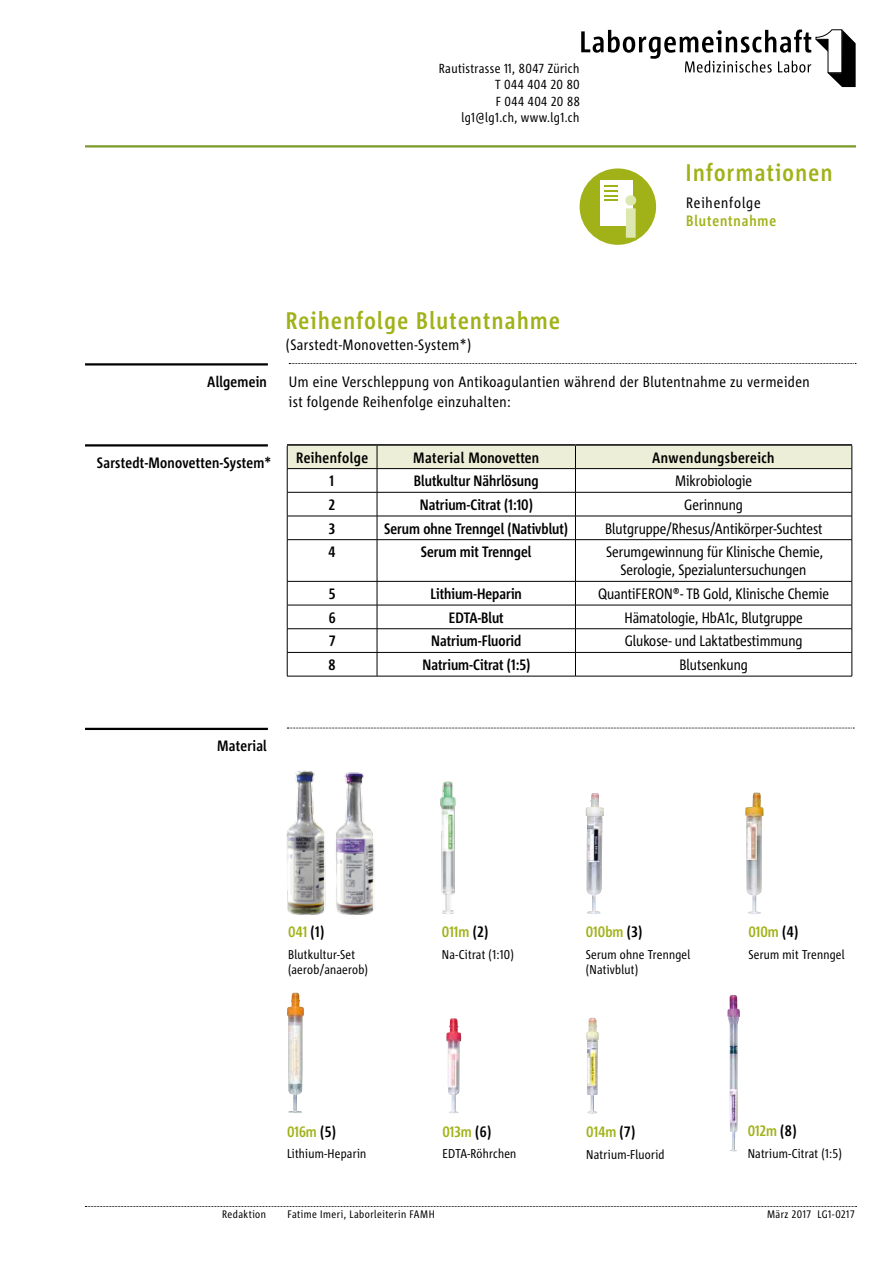
<style>
.page{position:relative;width:893px;height:1263px;background:#fff}
.page>*{position:absolute;margin:0;border:0;box-sizing:border-box;transform-origin:0 0}
.t1{font:700 24px "Corpid Cd LF";letter-spacing:.06em;color:#a1b219}
.t2{font:15px/18px "Corpid Cd LF";color:#000;text-align:center}
.t3{font:700 15px "Corpid Cd LF";color:#000}
.t4{font:15px/20.2px "Corpid Cd LF";letter-spacing:.03em;color:#000}
.t5{font:700 15px "Corpid Cd LF";color:#a1b219}
.t6{font:700 15px "Corpid Cd LF";letter-spacing:.03em;color:#000}
.t7{font:700 15px "Corpid Cd LF";letter-spacing:.06em;color:#a1b219}
.t8{font:15px "Corpid Cd LF";letter-spacing:.06em;color:#000}
.t9{font:13.2px/16.5px "Corpid Cd LF";letter-spacing:.03em;color:#000;text-align:right}
.t10{font:12.75px/15.3px "Corpid Cd LF";letter-spacing:.02em;color:#000}
.t11{font:10.8px "Corpid Cd LF";letter-spacing:.045em;color:#000}
.s1{color:#000}
</style>
<div class="page">
<svg style="left:85px;top:1206px;width:771px;height:1px"></svg>
<svg style="left:581px;top:29px;width:275px;height:58px"></svg>
<hr style="left:85px;top:145px;width:771px;height:2px;background:#7b992a">
<div style="left:580px;top:168px;width:76px;height:77px;background:#a1b219;border-radius:50%"></div>
<div style="left:600px;top:180px;width:32px;height:45px;background:#fff"></div>
<svg style="left:625px;top:195px;width:11px;height:43px"></svg>
<svg style="left:604px;top:185px;width:14px;height:16px"></svg>
<svg style="left:289px;top:363px;width:567px;height:1px"></svg>
<svg style="left:287px;top:728px;width:567px;height:1px"></svg>
<hr style="left:85px;top:363px;width:183px;height:2px;background:#000">
<hr style="left:85px;top:444px;width:183px;height:2px;background:#000">
<hr style="left:85px;top:728px;width:183px;height:2px;background:#000">
<hr style="left:287px;top:539px;width:90px;height:1px;background:#000">
<hr style="left:287px;top:540px;width:1px;height:41px;background:#000">
<hr style="left:377px;top:539px;width:198px;height:1px;background:#000">
<hr style="left:377px;top:540px;width:1px;height:41px;background:#000">
<hr style="left:575px;top:539px;width:277px;height:1px;background:#000">
<hr style="left:575px;top:540px;width:1px;height:41px;background:#000">
<hr style="left:852px;top:540px;width:1px;height:41px;background:#000">
<hr style="left:287px;top:581px;width:90px;height:1px;background:#000">
<hr style="left:377px;top:581px;width:198px;height:1px;background:#000">
<hr style="left:575px;top:581px;width:277px;height:1px;background:#000">
<hr style="left:287px;top:605px;width:90px;height:1px;background:#000">
<hr style="left:377px;top:605px;width:198px;height:1px;background:#000">
<hr style="left:575px;top:605px;width:277px;height:1px;background:#000">
<hr style="left:287px;top:628px;width:90px;height:1px;background:#000">
<hr style="left:377px;top:628px;width:198px;height:1px;background:#000">
<hr style="left:575px;top:628px;width:277px;height:1px;background:#000">
<hr style="left:287px;top:652px;width:90px;height:1px;background:#000">
<svg style="left:287px;top:581px;width:1px;height:95px"></svg>
<hr style="left:377px;top:652px;width:198px;height:1px;background:#000">
<svg style="left:377px;top:581px;width:1px;height:95px"></svg>
<hr style="left:575px;top:652px;width:277px;height:1px;background:#000">
<svg style="left:575px;top:581px;width:1px;height:95px"></svg>
<svg style="left:852px;top:581px;width:1px;height:95px"></svg>
<hr style="left:287px;top:676px;width:90px;height:1px;background:#000">
<hr style="left:377px;top:676px;width:198px;height:1px;background:#000">
<hr style="left:575px;top:676px;width:277px;height:1px;background:#000">
<hr style="left:287px;top:444px;width:90px;height:2px;background:#000">
<hr style="left:377px;top:444px;width:198px;height:2px;background:#000">
<hr style="left:575px;top:444px;width:277px;height:2px;background:#000">
<svg style="left:287px;top:445px;width:566px;height:94px"></svg>
<img style="left:286px;top:771px;width:89px;height:144px">
<img style="left:440px;top:781px;width:16px;height:133px">
<img style="left:745px;top:793px;width:19px;height:121px">
<img style="left:446px;top:1018px;width:15px;height:95px">
<img style="left:586px;top:1018px;width:13px;height:95px">
<img style="left:586px;top:793px;width:18px;height:121px">
<img style="left:287px;top:993px;width:17px;height:120px">
<img style="left:727px;top:995px;width:13px;height:156px">
<p class="t9" style="left:439px;top:60px;width:143px">Rautistrasse 11, 8047 Zürich<br>T 044 404 20 80<br>F 044 404 20 88 lg1@lg1.ch, www.lg1.ch</p>
<h1 class="t1" style="left:686px;top:160px;width:148px">Informationen</h1>
<p class="t8" style="left:686px;top:195px;width:76px">Reihenfolge</p>
<p class="t7" style="left:686px;top:213px;width:91px">Blutentnahme</p>
<p class="t3" style="left:207px;top:373px;width:61px">Allgemein</p>
<h1 class="t1" style="left:286px;top:307px;width:276px">Reihenfolge Blutentnahme</h1>
<p class="t4" style="left:286px;top:335px;width:187px">(Sarstedt-Monovetten-System*)</p>
<p class="t4" style="left:289px;top:372px;width:522px">Um eine Verschleppung von Antikoagulantien während der Blutentnahme zu vermeiden ist folgende Reihenfolge einzuhalten:</p>
<p class="t3" style="left:97px;top:454px;width:176px">Sarstedt-Monovetten-System*</p>
<p class="t6" style="left:296px;top:449px;width:73px">Reihenfolge</p>
<p class="t3" style="left:413px;top:449px;width:128px">Material Monovetten</p>
<p class="t6" style="left:652px;top:449px;width:124px">Anwendungsbereich</p>
<p class="t3" style="left:330px;top:473px;width:6px">1</p>
<p class="t3" style="left:414px;top:473px;width:126px">Blutkultur Nährlösung</p>
<p class="t2" style="left:675px;top:472px;width:79px">Mikrobiologie</p>
<p class="t3" style="left:329px;top:497px;width:8px">2</p>
<p class="t3" style="left:420px;top:497px;width:115px">Natrium-Citrat (1:10)</p>
<p class="t2" style="left:684px;top:496px;width:60px">Gerinnung</p>
<p class="t3" style="left:329px;top:520px;width:8px">3</p>
<p class="t3" style="left:384px;top:520px;width:185px">Serum ohne Trenngel (Nativblut)</p>
<p class="t2" style="left:605px;top:520px;width:219px">Blutgruppe/Rhesus/Antikörper-Suchtest</p>
<p class="t3" style="left:328px;top:544px;width:9px">4</p>
<p class="t3" style="left:421px;top:544px;width:112px">Serum mit Trenngel</p>
<p class="t2" style="left:606px;top:543px;width:218px">Serumgewinnung für Klinische Chemie,<br>Serologie, Spezialuntersuchungen</p>
<p class="t3" style="left:329px;top:586px;width:8px">5</p>
<p class="t3" style="left:431px;top:586px;width:93px">Lithium-Heparin</p>
<p class="t2" style="left:598px;top:585px;width:232px">QuantiFERON®- TB Gold, Klinische Chemie</p>
<p class="t3" style="left:329px;top:609px;width:8px">6</p>
<p class="t3" style="left:449px;top:609px;width:56px">EDTA-Blut</p>
<p class="t2" style="left:624px;top:609px;width:180px">Hämatologie, HbA1c, Blutgruppe</p>
<p class="t3" style="left:329px;top:633px;width:8px">7</p>
<p class="t3" style="left:431px;top:633px;width:92px">Natrium-Fluorid</p>
<p class="t2" style="left:625px;top:632px;width:179px">Glukose- und Laktatbestimmung</p>
<p class="t3" style="left:329px;top:657px;width:9px">8</p>
<p class="t3" style="left:422px;top:657px;width:109px">Natrium-Citrat (1:5)</p>
<p class="t2" style="left:679px;top:656px;width:70px">Blutsenkung</p>
<p class="t3" style="left:217px;top:738px;width:51px">Material</p>
<p class="t5" style="left:288px;top:923px;width:38px">041 <span class="s1">(1)</span></p>
<p class="t10" style="left:288px;top:946px;width:81px">Blutkultur-Set (aerob/anaerob)</p>
<p class="t5" style="left:287px;top:1123px;width:51px">016m <span class="s1">(5)</span></p>
<p class="t10" style="left:287px;top:1146px;width:81px">Lithium-Heparin</p>
<p class="t5" style="left:442px;top:924px;width:48px">011m <span class="s1">(2)</span></p>
<p class="t10" style="left:442px;top:947px;width:73px">Na-Citrat (1:10)</p>
<p class="t5" style="left:442px;top:1123px;width:50px">013m <span class="s1">(6)</span></p>
<p class="t10" style="left:442px;top:1146px;width:75px">EDTA-Röhrchen</p>
<p class="t5" style="left:586px;top:923px;width:58px">010bm <span class="s1">(3)</span></p>
<p class="t10" style="left:586px;top:947px;width:106px">Serum ohne Trenngel (Nativblut)</p>
<p class="t5" style="left:748px;top:924px;width:52px">010m <span class="s1">(4)</span></p>
<p class="t10" style="left:748px;top:947px;width:98px">Serum mit Trenngel</p>
<p class="t5" style="left:586px;top:1123px;width:51px">014m <span class="s1">(7)</span></p>
<p class="t10" style="left:586px;top:1147px;width:80px">Natrium-Fluorid</p>
<p class="t5" style="left:748px;top:1123px;width:50px">012m <span class="s1">(8)</span></p>
<p class="t10" style="left:748px;top:1146px;width:96px">Natrium-Citrat (1:5)</p>
<p class="t11" style="left:222px;top:1209px;width:45px">Redaktion</p>
<p class="t11" style="left:288px;top:1209px;width:149px">Fatime Imeri, Laborleiterin FAMH</p>
<p class="t11" style="left:767px;top:1209px;width:89px">März 2017 LG1-0217</p>
</div>
